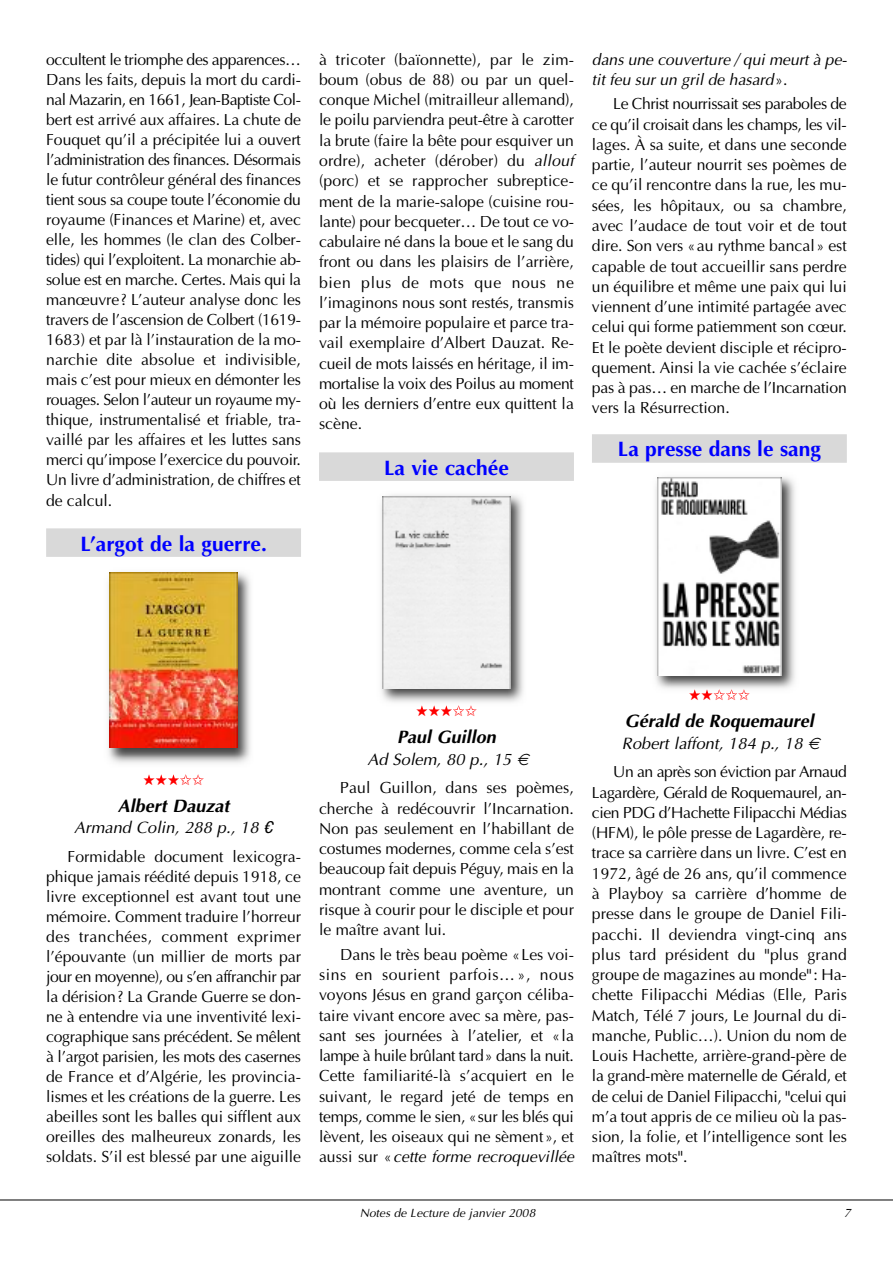
<style>
.page{position:relative;width:893px;height:1263px;background:#fff}
.page>*{position:absolute;margin:0;border:0;box-sizing:border-box;transform-origin:0 0}
.t1{font:700 21px "Optima";color:#00f}
.t2{font:italic 700 18px "Optima";color:#000}
.t3{font:italic 16.5px "Optima";color:#000}
.t4{font:16.2px/20.2px "Optima";color:#000;text-align:justify}
.t5{font:italic 16.2px/20.2px "Optima";color:#000}
.t6{font:15px "Zapf Dingbats ITC";color:#f00}
.t7{font:italic 12px "Optima";letter-spacing:.005em;color:#000}
.s1{font-style:italic}
.s2{font-style:normal}
.s3{font-family:"Microsoft Sans Serif"}
</style>
<div class="page">
<hr style="left:0;top:1200px;width:893px;height:1px;background:#000">
<div style="left:46px;top:528px;width:255px;height:29px;background:#d9d9d9"></div>
<div style="left:319px;top:452px;width:255px;height:29px;background:#d9d9d9"></div>
<div style="left:592px;top:434px;width:255px;height:29px;background:#d9d9d9"></div>
<img style="left:655px;top:477px;width:140px;height:212px">
<img style="left:689px;top:689px;width:61px;height:5px">
<img style="left:657px;top:477px;width:125px;height:198px">
<img style="left:381px;top:495px;width:143px;height:207px">
<img style="left:416px;top:705px;width:61px;height:5px">
<div style="left:383px;top:497px;width:127px;height:191px;background:#efefef"></div>
<img style="left:108px;top:572px;width:143px;height:191px">
<img style="left:143px;top:774px;width:61px;height:6px">
<img style="left:110px;top:572px;width:127px;height:176px">
<p class="t4" style="left:46px;top:49px;width:256px">occultent le triomphe des apparences… Dans les faits, depuis la mort du cardi&shy;nal Mazarin, en 1661, Jean-Baptiste Col&shy;bert est arrivé aux affaires. La chute de Fouquet qu’il a précipitée lui a ouvert l’administration des finances. Désormais le futur contrôleur général des finances tient sous sa coupe toute l’économie du royaume (Finances et Marine) et, avec elle, les hommes (le clan des Colber&shy;tides) qui l’exploitent. La monarchie ab&shy;solue est en marche. Certes. Mais qui la manœuvre? L’auteur analyse donc les travers de l’ascension de Colbert (1619- 1683) et par là l’instauration de la mo&shy;narchie dite absolue et indivisible, mais c’est pour mieux en démonter les rouages. Selon l’auteur un royaume my&shy;thique, instrumentalisé et friable, tra&shy;vaillé par les affaires et les luttes sans merci qu’impose l’exercice du pouvoir.<br>Un livre d’administration, de chiffres et de calcul.</p>
<p class="t1" style="left:80px;top:531px;width:188px">L’argot de la guerre.</p>
<p class="t4" style="left:319px;top:49px;width:256px">à tricoter (baïonnette), par le zim&shy;boum (obus de 88) ou par un quel&shy;conque Michel (mitrailleur allemand), le poilu parviendra peut-être à carotter la brute (faire la bête pour esquiver un ordre), acheter (dérober) du <span class="s1">allouf </span>(porc) et se rapprocher subreptice&shy;ment de la marie-salope (cuisine rou&shy;lante) pour becqueter… De tout ce vo&shy;cabulaire né dans la boue et le sang du front ou dans les plaisirs de l’arrière, bien plus de mots que nous ne l’imaginons nous sont restés, transmis par la mémoire populaire et parce tra&shy;vail exemplaire d’Albert Dauzat. Re&shy;cueil de mots laissés en héritage, il im&shy;mortalise la voix des Poilus au moment où les derniers d’entre eux quittent la scène.</p>
<p class="t1" style="left:384px;top:455px;width:126px">La vie cachée</p>
<p class="t5" style="left:592px;top:49px;width:256px">dans une couverture / qui meurt à pe&shy;tit feu sur un gril de hasard<span class="s2">».</span></p>
<p class="t4" style="left:592px;top:94px;width:256px;text-indent:21px">Le Christ nourrissait ses paraboles de ce qu’il croisait dans les champs, les vil&shy;lages. À sa suite, et dans une seconde partie, l’auteur nourrit ses poèmes de ce qu’il rencontre dans la rue, les mu&shy;sées, les hôpitaux, ou sa chambre, avec l’audace de tout voir et de tout dire. Son vers «au rythme bancal» est capable de tout accueillir sans perdre un équilibre et même une paix qui lui viennent d’une intimité partagée avec celui qui forme patiemment son cœur.<br>Et le poète devient disciple et récipro&shy;quement. Ainsi la vie cachée s’éclaire pas à pas… en marche de l’Incarnation vers la Résurrection.</p>
<p class="t1" style="left:618px;top:436px;width:205px">La presse dans le sang</p>
<p class="t6" style="left:143px;top:771px;width:63px">★★★✩✩</p>
<p class="t2" style="left:118px;top:795px;width:113px">Albert Dauzat</p>
<p class="t3" style="left:74px;top:818px;width:204px">Armand Colin, 288 p., 18 <span class="s3">€</span></p>
<p class="t4" style="left:46px;top:846px;width:256px;text-indent:21px">Formidable document lexicogra&shy;phique jamais réédité depuis 1918, ce livre exceptionnel est avant tout une mémoire. Comment traduire l’horreur des tranchées, comment exprimer l’épouvante (un millier de morts par jour en moyenne), ou s’en affranchir par la dérision? La Grande Guerre se don&shy;ne à entendre via une inventivité lexi&shy;cographique sans précédent. Se mêlent à l’argot parisien, les mots des casernes de France et d’Algérie, les provincia&shy;lismes et les créations de la guerre. Les abeilles sont les balles qui sifflent aux oreilles des malheureux zonards, les soldats. S’il est blessé par une aiguille</p>
<p class="t6" style="left:416px;top:702px;width:63px">★★★✩✩</p>
<p class="t2" style="left:397px;top:726px;width:100px">Paul Guillon</p>
<p class="t3" style="left:367px;top:749px;width:145px">Ad Solem, 80 p., 15</p>
<p class="t4" style="left:319px;top:778px;width:256px;text-indent:21px">Paul Guillon, dans ses poèmes, cherche à redécouvrir l’Incarnation.<br>Non pas seulement en l’habillant de costumes modernes, comme cela s’est beaucoup fait depuis Péguy, mais en la montrant comme une aventure, un risque à courir pour le disciple et pour le maître avant lui.</p>
<p class="t4" style="left:319px;top:944px;width:256px;text-indent:21px">Dans le très beau poème «Les voi&shy;sins en sourient parfois… », nous voyons Jésus en grand garçon céliba&shy;taire vivant encore avec sa mère, pas&shy;sant ses journées à l’atelier, et «la lampe à huile brûlant tard» dans la nuit.<br>Cette familiarité-là s’acquiert en le suivant, le regard jeté de temps en temps, comme le sien, «sur les blés qui lèvent, les oiseaux qui ne sèment», et aussi sur «<span class="s1">cette forme recroquevillée</span></p>
<p class="t6" style="left:689px;top:686px;width:63px">★★✩✩✩</p>
<p class="t2" style="left:625px;top:710px;width:191px">Gérald de Roquemaurel</p>
<p class="t3" style="left:622px;top:733px;width:182px">Robert laffont, 184 p., 18</p>
<p class="t4" style="left:592px;top:762px;width:256px;text-indent:21px">Un an après son éviction par Arnaud Lagardère, Gérald de Roquemaurel, an&shy;cien PDG d’Hachette Filipacchi Médias (HFM), le pôle presse de Lagardère, re&shy;trace sa carrière dans un livre. C’est en 1972, âgé de 26 ans, qu’il commence à Playboy sa carrière d’homme de presse dans le groupe de Daniel Fili&shy;pacchi. Il deviendra vingt-cinq ans plus tard président du "plus grand groupe de magazines au monde": Ha&shy;chette Filipacchi Médias (Elle, Paris Match, Télé 7 jours, Le Journal du di&shy;manche, Public…). Union du nom de Louis Hachette, arrière-grand-père de la grand-mère maternelle de Gérald, et de celui de Daniel Filipacchi, "celui qui m’a tout appris de ce milieu où la pas&shy;sion, la folie, et l’intelligence sont les maîtres mots".</p>
<p class="t7" style="left:360px;top:1206px;width:177px">Notes de Lecture de janvier 2008</p>
<p class="t7" style="left:844px;top:1206px;width:8px">7</p>
</div>
